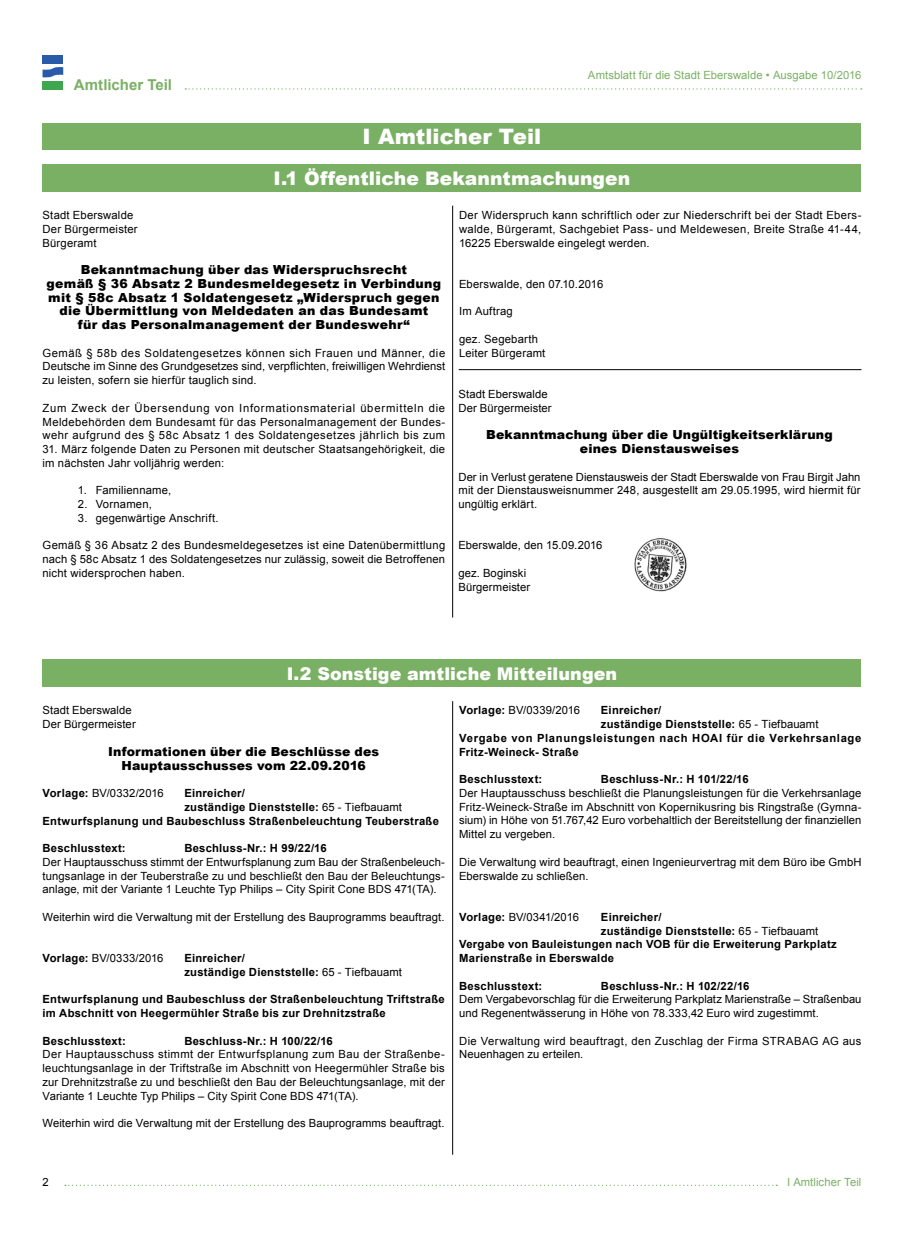
<style>
.page{position:relative;width:904px;height:1241px;background:#fff}
.page>*{position:absolute;margin:0;border:0;box-sizing:border-box;transform-origin:0 0}
.t1{font:900 21.25px "Arial";color:#fff}
.t2{font:900 18.75px "Arial";letter-spacing:.005em;color:#fff}
.t3{font:900 17.5px "Arial";letter-spacing:.005em;color:#fff}
.t4{font:700 15px "Arial";color:#7ab064}
.t5{font:900 12.5px/13.8px "Arial";letter-spacing:.02em;color:#000;text-align:center}
.t6{font:11.25px/13.8px "Arial";letter-spacing:.01em;color:#000}
.t7{font:700 11.25px/13.8px "Arial";letter-spacing:.025em;color:#000}
.t8{font:11.25px/13.8px "Arial";letter-spacing:.03em;color:#000}
.t9{font:11.25px "Arial";letter-spacing:.005em;color:#7ab064}
.t10{font:700 11.25px "Arial";letter-spacing:.055em;color:#000}
.t11{font:11.25px "Arial";letter-spacing:-.01em;color:#000}
.s1{font-weight:700}
.s2{font-weight:400}
</style>
<div class="page">
<svg style="left:185px;top:88px;width:676px;height:1px"></svg>
<svg style="left:65px;top:1184px;width:712px;height:1px"></svg>
<div style="left:43px;top:55px;width:20px;height:8px;background:#295ba9"></div>
<svg style="left:43px;top:67px;width:20px;height:11px"></svg>
<div style="left:43px;top:81px;width:20px;height:8px;background:#3fa650"></div>
<hr style="left:452px;top:206px;width:1px;height:411px;background:#000">
<div style="left:43px;top:164px;width:818px;height:27px;background:#7ab064"></div>
<div style="left:43px;top:123px;width:818px;height:27px;background:#7ab064"></div>
<img style="left:634px;top:537px;width:53px;height:55px">
<hr style="left:459px;top:369px;width:402px;height:1px;background:#000">
<div style="left:43px;top:659px;width:818px;height:28px;background:#7ab064"></div>
<hr style="left:452px;top:701px;width:1px;height:453px;background:#000">
<h3 class="t4" style="left:74px;top:74px;width:100px">Amtlicher Teil</h3>
<h1 class="t1" style="left:362px;top:121px;width:180px">I Amtlicher Teil</h1>
<p class="t9" style="left:588px;top:68px;width:275px">Amtsblatt für die Stadt Eberswalde • Ausgabe 10/2016</p>
<h2 class="t2" style="left:273px;top:164px;width:358px">I.1 Öffentliche Bekanntmachungen</h2>
<p class="t6" style="left:43px;top:208px;width:96px">Stadt Eberswalde<br>Der Bürgermeister<br>Bürgeramt</p>
<p class="t5" style="left:47px;top:262px;width:396px">Bekanntmachung über das Widerspruchsrecht<br>gemäß § 36 Absatz 2 Bundesmeldegesetz in Verbindung mit § 58c Absatz 1 Soldatengesetz „Widerspruch gegen die Übermittlung von Meldedaten an das Bundesamt<br>für das Personalmanagement der Bundeswehr“</p>
<p class="t6" style="left:43px;top:346px;width:404px;text-align:justify">Gemäß § 58b des Soldatengesetzes können sich Frauen und Männer, die Deutsche im Sinne des Grundgesetzes sind, verpflichten, freiwilligen Wehrdienst zu leisten, sofern sie hierfür tauglich sind.</p>
<p class="t6" style="left:43px;top:401px;width:404px;text-align:justify">Zum Zweck der Übersendung von Informationsmaterial übermitteln die Meldebehörden dem Bundesamt für das Personalmanagement der Bundes&shy;wehr aufgrund des § 58c Absatz 1 des Soldatengesetzes jährlich bis zum</p>
<p class="t6" style="left:43px;top:442px;width:404px">31. März folgende Daten zu Personen mit deutscher Staatsangehörigkeit, die im nächsten Jahr volljährig werden:</p>
<p class="t6" style="left:78px;top:483px;width:95px">1. Familienname,</p>
<p class="t6" style="left:78px;top:497px;width:75px">2. Vornamen,</p>
<p class="t6" style="left:78px;top:511px;width:142px">3. gegenwärtige Anschrift.</p>
<p class="t6" style="left:43px;top:538px;width:404px;text-align:justify">Gemäß § 36 Absatz 2 des Bundesmeldegesetzes ist eine Datenübermittlung nach § 58c Absatz 1 des Soldatengesetzes nur zulässig, soweit die Betroffenen nicht widersprochen haben.</p>
<p class="t6" style="left:459px;top:208px;width:404px;text-align:justify">Der Widerspruch kann schriftlich oder zur Niederschrift bei der Stadt Ebers&shy;walde, Bürgeramt, Sachgebiet Pass- und Meldewesen, Breite Straße 41-44, 16225 Eberswalde eingelegt werden.</p>
<p class="t6" style="left:459px;top:277px;width:146px">Eberswalde, den 07.10.2016</p>
<p class="t6" style="left:459px;top:305px;width:55px">Im Auftrag</p>
<p class="t6" style="left:459px;top:332px;width:88px">gez. Segebarth<br>Leiter Bürgeramt</p>
<p class="t6" style="left:458px;top:387px;width:95px">Stadt Eberswalde<br>Der Bürgermeister</p>
<p class="t5" style="left:486px;top:427px;width:348px">Bekanntmachung über die Ungültigkeitserklärung eines Dienstausweises</p>
<p class="t6" style="left:458px;top:470px;width:403px;text-align:justify">Der in Verlust geratene Dienstausweis der Stadt Eberswalde von Frau Birgit Jahn mit der Dienstausweisnummer 248, ausgestellt am 29.05.1995, wird hiermit für ungültig erklärt.</p>
<p class="t6" style="left:458px;top:538px;width:145px">Eberswalde, den 15.09.2016</p>
<p class="t6" style="left:458px;top:566px;width:73px">gez. Boginski<br>Bürgermeister</p>
<h3 class="t3" style="left:287px;top:660px;width:332px">I.2 Sonstige amtliche Mitteilungen</h3>
<p class="t6" style="left:43px;top:703px;width:95px">Stadt Eberswalde<br>Der Bürgermeister</p>
<p class="t5" style="left:108px;top:744px;width:272px">Informationen über die Beschlüsse des<br>Hauptausschusses vom 22.09.2016</p>
<p class="t6" style="left:43px;top:786px;width:123px"><span class="s1">Vorlage:</span> BV/0332/2016</p>
<p class="t7" style="left:184px;top:786px;width:62px">Einreicher/</p>
<p class="t7" style="left:184px;top:800px;width:219px">zuständige Dienststelle: <span class="s2">65 - Tiefbauamt</span></p>
<p class="t7" style="left:43px;top:814px;width:398px">Entwurfsplanung und Baubeschluss Straßenbeleuchtung Teuberstraße</p>
<p class="t7" style="left:43px;top:841px;width:85px">Beschlusstext:</p>
<p class="t7" style="left:184px;top:841px;width:144px">Beschluss-Nr.: H 99/22/16</p>
<p class="t6" style="left:43px;top:855px;width:404px;text-align:justify">Der Hauptausschuss stimmt der Entwurfsplanung zum Bau der Straßenbeleuch&shy;tungsanlage in der Teuberstraße zu und beschließt den Bau der Beleuchtungs&shy;anlage, mit der Variante 1 Leuchte Typ Philips – City Spirit Cone BDS 471(TA).</p>
<p class="t6" style="left:43px;top:910px;width:403px">Weiterhin wird die Verwaltung mit der Erstellung des Bauprogramms beauftragt.</p>
<p class="t6" style="left:43px;top:951px;width:122px"><span class="s1">Vorlage:</span> BV/0333/2016</p>
<p class="t7" style="left:184px;top:951px;width:219px">Einreicher/<br>zuständige Dienststelle: <span class="s2">65 - Tiefbauamt</span></p>
<p class="t7" style="left:43px;top:992px;width:404px">Entwurfsplanung und Baubeschluss der Straßenbeleuchtung Triftstraße im Abschnitt von Heegermühler Straße bis zur Drehnitzstraße</p>
<p class="t7" style="left:43px;top:1033px;width:85px">Beschlusstext:</p>
<p class="t7" style="left:184px;top:1033px;width:150px">Beschluss-Nr.: H 100/22/16</p>
<p class="t6" style="left:43px;top:1047px;width:404px;text-align:justify">Der Hauptausschuss stimmt der Entwurfsplanung zum Bau der Straßenbe&shy;leuchtungsanlage in der Triftstraße im Abschnitt von Heegermühler Straße bis zur Drehnitzstraße zu und beschließt den Bau der Beleuchtungsanlage, mit der Variante 1 Leuchte Typ Philips – City Spirit Cone BDS 471(TA).</p>
<p class="t6" style="left:43px;top:1116px;width:403px">Weiterhin wird die Verwaltung mit der Erstellung des Bauprogramms beauftragt.</p>
<p class="t6" style="left:459px;top:703px;width:123px"><span class="s1">Vorlage:</span> BV/0339/2016</p>
<p class="t7" style="left:601px;top:703px;width:62px">Einreicher/</p>
<p class="t7" style="left:601px;top:717px;width:219px">zuständige Dienststelle: <span class="s2">65 - Tiefbauamt</span></p>
<p class="t10" style="left:459px;top:730px;width:404px">Vergabe von Planungsleistungen nach HOAI für die Verkehrsanlage</p>
<p class="t7" style="left:459px;top:745px;width:121px">Fritz-Weineck- Straße</p>
<p class="t7" style="left:459px;top:772px;width:85px">Beschlusstext:</p>
<p class="t7" style="left:601px;top:772px;width:149px">Beschluss-Nr.: H 101/22/16</p>
<p class="t6" style="left:459px;top:786px;width:404px;text-align:justify">Der Hauptausschuss beschließt die Planungsleistungen für die Verkehrsanlage Fritz-Weineck-Straße im Abschnitt von Kopernikusring bis Ringstraße (Gymna&shy;sium) in Höhe von 51.767,42 Euro vorbehaltlich der Bereitstellung der finanziellen Mittel zu vergeben.</p>
<p class="t6" style="left:459px;top:854px;width:404px">Die Verwaltung wird beauftragt, einen Ingenieurvertrag mit dem Büro ibe GmbH<br>Eberswalde zu schließen.</p>
<p class="t11" style="left:459px;top:909px;width:121px"><span class="s1">Vorlage:</span> BV/0341/2016</p>
<p class="t7" style="left:601px;top:910px;width:62px">Einreicher/</p>
<p class="t7" style="left:601px;top:923px;width:219px">zuständige Dienststelle: <span class="s2">65 - Tiefbauamt</span></p>
<p class="t7" style="left:459px;top:937px;width:379px">Vergabe von Bauleistungen nach VOB für die Erweiterung Parkplatz</p>
<p class="t7" style="left:459px;top:951px;width:156px">Marienstraße in Eberswalde</p>
<p class="t7" style="left:459px;top:978px;width:85px">Beschlusstext:</p>
<p class="t7" style="left:601px;top:978px;width:150px">Beschluss-Nr.: H 102/22/16</p>
<p class="t6" style="left:459px;top:992px;width:404px">Dem Vergabevorschlag für die Erweiterung Parkplatz Marienstraße – Straßenbau und Regenentwässerung in Höhe von 78.333,42 Euro wird zugestimmt.</p>
<p class="t8" style="left:459px;top:1033px;width:404px">Die Verwaltung wird beauftragt, den Zuschlag der Firma STRABAG AG aus<br>Neuenhagen zu erteilen.</p>
<p class="t6" style="left:43px;top:1174px;width:8px">2</p>
<p class="t9" style="left:787px;top:1174px;width:76px">I Amtlicher Teil</p>
</div>
